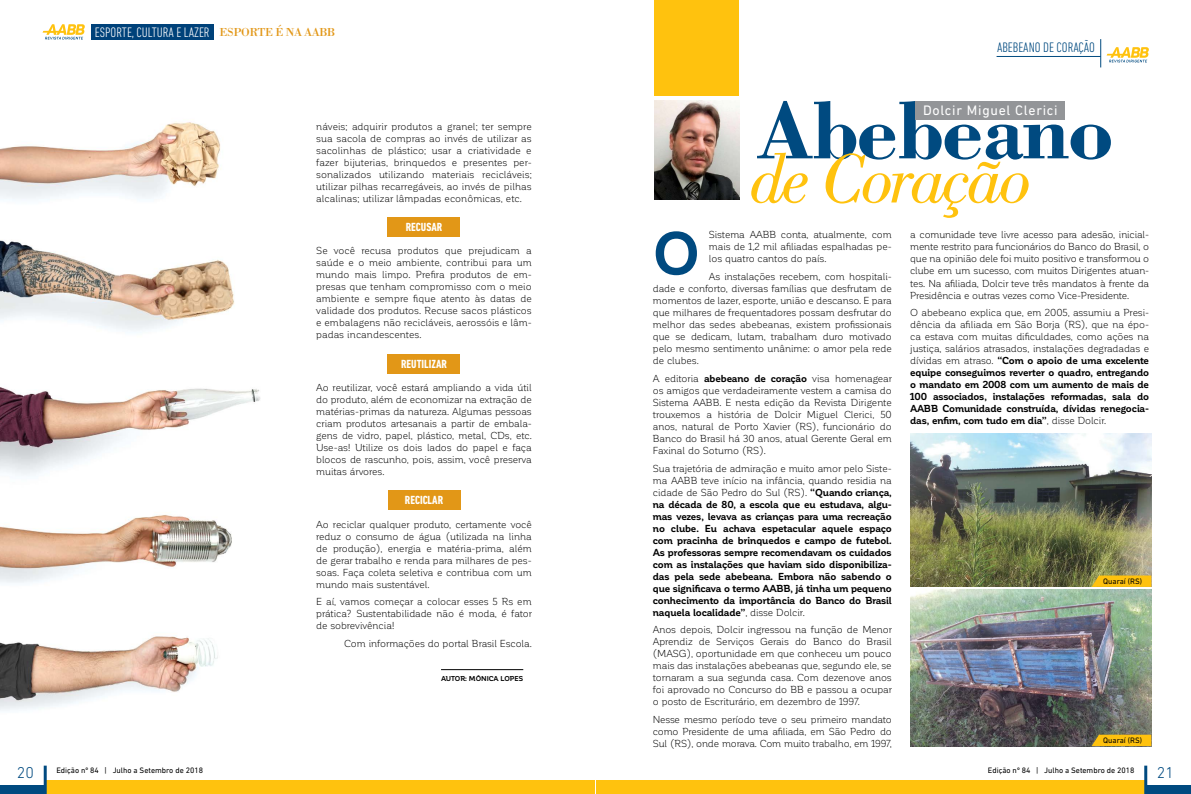
<style>
.page{position:relative;width:1191px;height:794px;background:#fff}
.page>*{position:absolute;margin:0;border:0;box-sizing:border-box;transform-origin:0 0}
.t1{font:700 84px "Bodoni Std";letter-spacing:-.02em;color:#004a80}
.t2{font:italic 72px "Bodoni Std";letter-spacing:-.05em;color:#ffc20e}
.t3{font:700 60px "Corporative Soft";color:#004a80}
.t4{font:300 16px "DIN Next LT Pro";color:#004a80}
.t5{font:300 condensed 14px "DIN Next LT Pro";color:#fff}
.t6{font:14px "DIN Next LT Pro";letter-spacing:.05em;color:#fff}
.t7{font:300 condensed 14px "DIN Next LT Pro";color:#004a80}
.t8{font:700 condensed 12px "DIN Next LT Pro";color:#fff}
.t9{font:10px/12px "Corporative Soft";letter-spacing:-.015em;color:#000;text-align:justify}
.t10{font:700 10px/12px "Corporative Soft";letter-spacing:-.01em;color:#000;text-align:justify}
.t11{font:8px "DIN Next LT Pro";color:#000}
.t12{font:700 7px "Corporative Soft";letter-spacing:.005em;color:#000}
.s1{font-family:"Bodoni Std";font-weight:400;font-stretch:normal;font-size:12px;color:#e29717}
.s2{font-weight:700}
.s3{font-weight:400}
</style>
<div class="page">
<div style="left:45px;top:780px;width:550px;height:14px;background:#ffc20e"></div>
<hr style="left:44px;top:765px;width:3px;height:29px;background:#004a80">
<div style="left:0;top:785px;width:45px;height:9px;background:#004a80"></div>
<div style="left:596px;top:780px;width:549px;height:14px;background:#ffc20e"></div>
<hr style="left:1144px;top:765px;width:3px;height:29px;background:#004a80">
<div style="left:1145px;top:785px;width:46px;height:9px;background:#004a80"></div>
<img style="left:0;top:122px;width:260px;height:589px">
<div style="left:91px;top:24px;width:123px;height:16px;background:#00427a"></div>
<svg style="left:43px;top:24px;width:42px;height:16px"></svg>
<div style="left:387px;top:217px;width:72px;height:20px;background:#e29717"></div>
<div style="left:388px;top:489px;width:72px;height:20px;background:#e29717"></div>
<div style="left:387px;top:354px;width:72px;height:20px;background:#e29717"></div>
<hr style="left:441px;top:669px;width:82px;height:1px;background:#000">
<div style="left:654px;top:0;width:85px;height:96px;background:#ffc20e"></div>
<img style="left:910px;top:434px;width:241px;height:153px">
<img style="left:910px;top:590px;width:241px;height:156px">
<div style="left:915px;top:101px;width:150px;height:19px;background:#939598"></div>
<svg style="left:1100px;top:39px;width:49px;height:28px"></svg>
<hr style="left:996px;top:56px;width:104px;height:1px;background:#004a80">
<svg style="left:1091px;top:575px;width:60px;height:12px"></svg>
<svg style="left:1091px;top:734px;width:60px;height:12px"></svg>
<img style="left:654px;top:100px;width:85px;height:99px">
<h3 class="t5" style="left:95px;top:24px;width:242px">ESPORTE, CULTURA E LAZER <span class="s1">ESPORTE É NA AABB</span></h3>
<p class="t9" style="left:316px;top:120px;width:217px">náveis; adquirir produtos a granel; ter sempre sua sacola de compras ao invés de utilizar as sacolinhas de plástico; usar a criatividade e fazer bijuterias, brinquedos e presentes per&shy;sonalizados utilizando materiais recicláveis; utilizar pilhas recarregáveis, ao invés de pilhas alcalinas; utilizar lâmpadas econômicas, etc.</p>
<p class="t8" style="left:406px;top:220px;width:38px">RECUSAR</p>
<p class="t9" style="left:316px;top:245px;width:217px">Se você recusa produtos que prejudicam a saúde e o meio ambiente, contribui para um mundo mais limpo. Prefira produtos de em&shy;presas que tenham compromisso com o meio ambiente e sempre fique atento às datas de validade dos produtos. Recuse sacos plásticos e embalagens não recicláveis, aerossóis e lâm&shy;padas incandescentes.</p>
<p class="t8" style="left:401px;top:357px;width:47px">REUTILIZAR</p>
<p class="t9" style="left:316px;top:381px;width:217px">Ao reutilizar, você estará ampliando a vida útil do produto, além de economizar na extração de matérias-primas da natureza. Algumas pessoas criam produtos artesanais a partir de embala&shy;gens de vidro, papel, plástico, metal, CDs, etc.<br>Use-as! Utilize os dois lados do papel e faça blocos de rascunho, pois, assim, você preserva muitas árvores.</p>
<p class="t8" style="left:405px;top:493px;width:40px">RECICLAR</p>
<p class="t9" style="left:316px;top:518px;width:217px">Ao reciclar qualquer produto, certamente você reduz o consumo de água (utilizada na linha de produção), energia e matéria-prima, além de gerar trabalho e renda para milhares de pes&shy;soas. Faça coleta seletiva e contribua com um mundo mais sustentável.</p>
<p class="t9" style="left:316px;top:596px;width:217px">E aí, vamos começar a colocar esses 5 Rs em prática? Sustentabilidade não é moda, é fator de sobrevivência!</p>
<p class="t9" style="left:344px;top:637px;width:189px">Com informações do portal Brasil Escola.</p>
<p class="t12" style="left:441px;top:675px;width:84px">AUTOR: MÔNICA LOPES</p>
<h3 class="t7" style="left:997px;top:40px;width:99px">ABEBEANO DE CORAÇÃO</h3>
<h1 class="t1" style="left:757px;top:78px;width:359px">Abebeano</h1>
<h3 class="t6" style="left:923px;top:102px;width:136px">Dolcir Miguel Clerici</h3>
<h2 class="t2" style="left:750px;top:139px;width:283px">de Coração</h2>
<h3 class="t3" style="left:653px;top:221px;width:49px">O</h3>
<p class="t9" style="left:709px;top:229px;width:184px">Sistema AABB conta, atualmente, com mais de 1,2 mil afiliadas espalhadas pe&shy;los quatro cantos do país.</p>
<p class="t9" style="left:653px;top:271px;width:240px;text-indent:56px">As instalações recebem, com hospitali&shy;dade e conforto, diversas famílias que desfrutam de momentos de lazer, esporte, união e descanso. E para que milhares de frequentadores possam desfrutar do melhor das sedes abebeanas, existem profissionais que se dedicam, lutam, trabalham duro motivado pelo mesmo sentimento unânime: o amor pela rede de clubes.</p>
<p class="t9" style="left:653px;top:372px;width:241px">A editoria <span class="s2">abebeano de coração</span> visa homenagear os amigos que verdadeiramente vestem a camisa do Sistema AABB. E nesta edição da Revista Dirigente trouxemos a história de Dolcir Miguel Clerici, 50 anos, natural de Porto Xavier (RS), funcionário do Banco do Brasil há 30 anos, atual Gerente Geral em Faxinal do Soturno (RS).</p>
<p class="t10" style="left:653px;top:462px;width:240px"><span class="s3">Sua trajetória de admiração e muito amor pelo Siste&shy;ma AABB teve início na infância, quando residia na cidade de São Pedro do Sul (RS).</span> “Quando criança, na década de 80, a escola que eu estudava, algu&shy;mas vezes, levava as crianças para uma recreação no clube. Eu achava espetacular aquele espaço com pracinha de brinquedos e campo de futebol.<br>As professoras sempre recomendavam os cuidados com as instalações que haviam sido disponibiliza&shy;das pela sede abebeana. Embora não sabendo o que significava o termo AABB, já tinha um pequeno conhecimento da importância do Banco do Brasil naquela localidade”<span class="s3">, disse Dolcir.</span></p>
<p class="t9" style="left:653px;top:624px;width:241px">Anos depois, Dolcir ingressou na função de Menor Aprendiz de Serviços Gerais do Banco do Brasil (MASG), oportunidade em que conheceu um pouco mais das instalações abebeanas que, segundo ele, se tornaram a sua segunda casa. Com dezenove anos foi aprovado no Concurso do BB e passou a ocupar o posto de Escriturário, em dezembro de 1997.</p>
<p class="t9" style="left:653px;top:713px;width:240px">Nesse mesmo período teve o seu primeiro mandato como Presidente de uma afiliada, em São Pedro do Sul (RS), onde morava. Com muito trabalho, em 1997,</p>
<p class="t9" style="left:910px;top:229px;width:240px">a comunidade teve livre acesso para adesão, inicial&shy;mente restrito para funcionários do Banco do Brasil, o que na opinião dele foi muito positivo e transformou o clube em um sucesso, com muitos Dirigentes atuan&shy;tes. Na afiliada, Dolcir teve três mandatos à frente da Presidência e outras vezes como Vice-Presidente.</p>
<p class="t10" style="left:910px;top:307px;width:240px"><span class="s3">O abebeano explica que, em 2005, assumiu a Presi&shy;dência da afiliada em São Borja (RS), que na épo&shy;ca estava com muitas dificuldades, como ações na justiça, salários atrasados, instalações degradadas e dívidas em atraso.</span> “Com o apoio de uma excelente equipe conseguimos reverter o quadro, entregando o mandato em 2008 com um aumento de mais de 100 associados, instalações reformadas, sala do AABB Comunidade construída, dívidas renegocia&shy;das, enfim, com tudo em dia”<span class="s3">, disse Dolcir.</span></p>
<p class="t11" style="left:1103px;top:576px;width:40px">Quaraí (RS)</p>
<p class="t11" style="left:1103px;top:735px;width:40px">Quaraí (RS)</p>
<h3 class="t4" style="left:17px;top:763px;width:19px">20</h3>
<p class="t11" style="left:988px;top:765px;width:148px">Edição nº 84 | Julho a Setembro de 2018</p>
<h3 class="t4" style="left:1157px;top:763px;width:19px">21</h3>
<p class="t11" style="left:56px;top:765px;width:148px">Edição nº 84 | Julho a Setembro de 2018</p>
</div>
